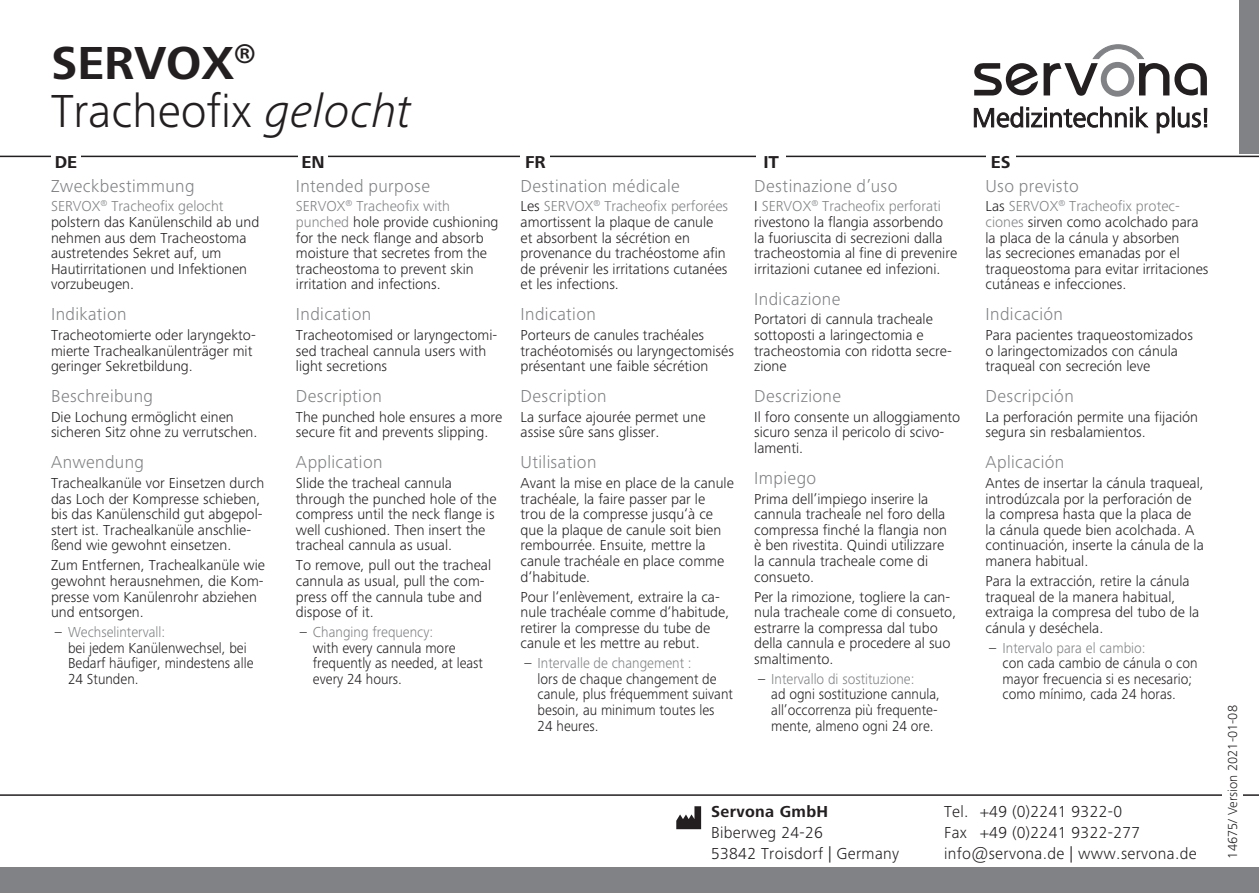
<style>
.page{position:relative;width:1259px;height:893px;background:#fff}
.page>*{position:absolute;margin:0;border:0;box-sizing:border-box;transform-origin:0 0}
.t1{font:300 48px/48px "Frutiger Next LTW1 G";color:#231f20}
.t2{font:300 18px "Frutiger Next LTW1 G";letter-spacing:.02em;color:#808285}
.t3{font:700 17.7px "Frutiger Next LTW1 G";color:#231f20}
.t4{font:300 16.5px/21px "Frutiger Next LTW1 G";letter-spacing:.02em;color:#231f20}
.t5{font:700 16.5px "Frutiger Next LTW1 G";letter-spacing:.02em;color:#231f20}
.t6{font:300 15px/15.6px "Frutiger Next LTW1 G";color:#231f20}
.t7{font:300 15px/15.6px "Frutiger Next LTW1 G";color:#231f20;scale:.95 1}
.t8{font:300 13.5px "Frutiger Next LTW1 G";color:#231f20}
.s1{font-weight:700}
.s2{font-style:italic}
.s3{color:#808285}
</style>
<div class="page">
<div style="left:0;top:867px;width:1259px;height:26px;background:#808285"></div>
<hr style="left:0;top:794px;width:1259px;height:2px;background:#231f20">
<svg style="left:676px;top:806px;width:25px;height:23px"></svg>
<div style="left:1239px;top:0;width:20px;height:153px;background:#808285"></div>
<div style="left:1100px;top:62px;width:34px;height:35px;border:6px solid #808285;border-radius:50%"></div>
<svg style="left:974px;top:44px;width:233px;height:52px"></svg>
<svg style="left:973px;top:106px;width:175px;height:22px"></svg>
<svg style="left:1156px;top:112px;width:13px;height:21px"></svg>
<div style="left:1172px;top:107px;width:2px;height:20px;border:1px solid #231f20"></div>
<svg style="left:1177px;top:108px;width:30px;height:20px"></svg>
<hr style="left:0;top:156px;width:1259px;height:1px;background:#231f20">
<div style="left:1222px;top:635px;width:20px;height:223px;background:#fff"></div>
<div style="left:51px;top:149px;width:30px;height:24px;background:#fff"></div>
<div style="left:298px;top:149px;width:30px;height:24px;background:#fff"></div>
<div style="left:520px;top:149px;width:30px;height:24px;background:#fff"></div>
<div style="left:756px;top:149px;width:30px;height:24px;background:#fff"></div>
<div style="left:985px;top:149px;width:30px;height:24px;background:#fff"></div>
<h1 class="t1" style="left:51px;top:39px;width:362px"><span class="s1">SERVOX</span><sup>®<br></sup>Tracheofix <span class="s2">gelocht</span></h1>
<p class="t3" style="left:55px;top:152px;width:24px">DE</p>
<p class="t3" style="left:301px;top:152px;width:25px">EN</p>
<p class="t3" style="left:525px;top:152px;width:22px">FR</p>
<p class="t3" style="left:763px;top:152px;width:17px">IT</p>
<p class="t3" style="left:990px;top:152px;width:21px">ES</p>
<p class="t2" style="left:51px;top:175px;width:145px">Zweckbestimmung</p>
<p class="t6" style="left:51px;top:199px;width:210px"><span class="s3">SERVOX</span><sup>®</sup> <span class="s3">Tracheofix gelocht </span>polstern das Kanülenschild ab und nehmen aus dem Tracheostoma austretendes Sekret auf, um<br>Hautirritationen und Infektionen vorzubeugen.</p>
<p class="t2" style="left:51px;top:304px;width:77px">Indikation</p>
<p class="t6" style="left:51px;top:327px;width:206px">Tracheotomierte oder laryngekto&shy;mierte Trachealkanülenträger mit geringer Sekretbildung.</p>
<p class="t2" style="left:51px;top:386px;width:104px">Beschreibung</p>
<p class="t6" style="left:51px;top:409px;width:208px">Die Lochung ermöglicht einen sicheren Sitz ohne zu verrutschen.</p>
<p class="t2" style="left:51px;top:452px;width:94px">Anwendung</p>
<p class="t6" style="left:51px;top:475px;width:215px">Trachealkanüle vor Einsetzen durch das Loch der Kompresse schieben, bis das Kanülenschild gut abgepol&shy;stert ist. Trachealkanüle anschlie&shy;ßend wie gewohnt einsetzen.</p>
<p class="t6" style="left:51px;top:557px;width:215px">Zum Entfernen, Trachealkanüle wie gewohnt herausnehmen, die Kom&shy;presse vom Kanülenrohr abziehen und entsorgen.</p>
<p class="t7" style="left:68px;top:624px;width:197px;text-indent:-13px">– <span class="s3">Wechselintervall:<br></span>bei jedem Kanülenwechsel, bei<br>Bedarf häufiger, mindestens alle<br>24 Stunden.</p>
<p class="t2" style="left:296px;top:175px;width:136px">Intended purpose</p>
<p class="t6" style="left:296px;top:199px;width:204px"><span class="s3">SERVOX</span><sup>®</sup> <span class="s3">Tracheofix with punched</span> hole provide cushioning for the neck flange and absorb moisture that secretes from the tracheostoma to prevent skin irritation and infections.</p>
<p class="t2" style="left:296px;top:304px;width:77px">Indication</p>
<p class="t6" style="left:296px;top:327px;width:203px">Tracheotomised or laryngectomi&shy;sed tracheal cannula users with light secretions</p>
<p class="t2" style="left:296px;top:386px;width:87px">Description</p>
<p class="t6" style="left:296px;top:409px;width:208px">The punched hole ensures a more secure fit and prevents slipping.</p>
<p class="t2" style="left:296px;top:452px;width:88px">Application</p>
<p class="t6" style="left:296px;top:475px;width:202px">Slide the tracheal cannula through the punched hole of the compress until the neck flange is well cushioned. Then insert the tracheal cannula as usual.</p>
<p class="t6" style="left:296px;top:557px;width:197px">To remove, pull out the tracheal cannula as usual, pull the com&shy;press off the cannula tube and dispose of it.</p>
<p class="t7" style="left:313px;top:624px;width:181px;text-indent:-13px">– <span class="s3">Changing frequency:<br></span>with every cannula more frequently as needed, at least every 24 hours.</p>
<p class="t2" style="left:520px;top:175px;width:161px">Destination médicale</p>
<p class="t6" style="left:520px;top:199px;width:209px">Les <span class="s3">SERVOX</span><sup>®</sup> <span class="s3">Tracheofix perforées </span>amortissent la plaque de canule et absorbent la sécrétion en provenance du trachéostome afin de prévenir les irritations cutanées et les infections.</p>
<p class="t2" style="left:520px;top:304px;width:77px">Indication</p>
<p class="t6" style="left:520px;top:327px;width:215px">Porteurs de canules trachéales trachéotomisés ou laryngectomisés présentant une faible sécrétion</p>
<p class="t2" style="left:520px;top:386px;width:87px">Description</p>
<p class="t6" style="left:520px;top:409px;width:186px">La surface ajourée permet une assise sûre sans glisser.</p>
<p class="t2" style="left:520px;top:452px;width:77px">Utilisation</p>
<p class="t6" style="left:520px;top:475px;width:215px">Avant la mise en place de la canule trachéale, la faire passer par le trou de la compresse jusqu‘à ce que la plaque de canule soit bien rembourrée. Ensuite, mettre la canule trachéale en place comme d‘habitude.</p>
<p class="t6" style="left:520px;top:589px;width:210px">Pour l‘enlèvement, extraire la ca&shy;nule trachéale comme d‘habitude, retirer la compresse du tube de canule et les mettre au rebut.</p>
<p class="t7" style="left:537px;top:655px;width:207px;text-indent:-13px">– <span class="s3">Intervalle de changement :<br></span>lors de chaque changement de canule, plus fréquemment suivant besoin, au minimum toutes les<br>24 heures.</p>
<p class="t2" style="left:754px;top:175px;width:145px">Destinazione d’uso</p>
<p class="t6" style="left:754px;top:199px;width:204px">I <span class="s3">SERVOX</span><sup>®</sup> <span class="s3">Tracheofix perforati </span>rivestono la flangia assorbendo la fuoriuscita di secrezioni dalla tracheostomia al fine di prevenire irritazioni cutanee ed infezioni.</p>
<p class="t2" style="left:754px;top:288px;width:88px">Indicazione</p>
<p class="t6" style="left:754px;top:312px;width:199px">Portatori di cannula tracheale sottoposti a laringectomia e tracheostomia con ridotta secre&shy;zione</p>
<p class="t2" style="left:754px;top:386px;width:88px">Descrizione</p>
<p class="t6" style="left:754px;top:409px;width:208px">Il foro consente un alloggiamento sicuro senza il pericolo di scivo&shy;lamenti.</p>
<p class="t2" style="left:754px;top:467px;width:64px">Impiego</p>
<p class="t6" style="left:754px;top:491px;width:194px">Prima dell’impiego inserire la cannula tracheale nel foro della compressa finché la flangia non è ben rivestita. Quindi utilizzare la cannula tracheale come di consueto.</p>
<p class="t6" style="left:754px;top:589px;width:204px">Per la rimozione, togliere la can&shy;nula tracheale come di consueto, estrarre la compressa dal tubo della cannula e procedere al suo smaltimento.</p>
<p class="t7" style="left:771px;top:671px;width:179px;text-indent:-13px">– <span class="s3">Intervallo di sostituzione:<br></span>ad ogni sostituzione cannula, all’occorrenza più frequente&shy;mente, almeno ogni 24 ore.</p>
<p class="t2" style="left:985px;top:175px;width:95px">Uso previsto</p>
<p class="t6" style="left:985px;top:199px;width:224px">Las <span class="s3">SERVOX</span><sup>®</sup> <span class="s3">Tracheofix protec&shy;ciones</span> sirven como acolchado para la placa de la cánula y absorben<br>las secreciones emanadas por el traqueostoma para evitar irritaciones cutáneas e infecciones.</p>
<p class="t2" style="left:985px;top:304px;width:79px">Indicación</p>
<p class="t6" style="left:985px;top:327px;width:209px">Para pacientes traqueostomizados o laringectomizados con cánula traqueal con secreción leve</p>
<p class="t2" style="left:985px;top:386px;width:90px">Descripción</p>
<p class="t6" style="left:985px;top:409px;width:214px">La perforación permite una fijación segura sin resbalamientos.</p>
<p class="t2" style="left:985px;top:452px;width:80px">Aplicación</p>
<p class="t6" style="left:985px;top:475px;width:220px">Antes de insertar la cánula traqueal, introdúzcala por la perforación de la compresa hasta que la placa de la cánula quede bien acolchada. A continuación, inserte la cánula de la manera habitual.</p>
<p class="t6" style="left:985px;top:573px;width:215px">Para la extracción, retire la cánula traqueal de la manera habitual, extraiga la compresa del tubo de la cánula y deséchela.</p>
<p class="t7" style="left:1002px;top:640px;width:207px;text-indent:-13px">– <span class="s3">Intervalo para el cambio:<br></span>con cada cambio de cánula o con mayor frecuencia si es necesario; como mínimo, cada 24 horas.</p>
<p class="t5" style="left:711px;top:802px;width:119px">Servona GmbH</p>
<p class="t4" style="left:711px;top:822px;width:190px">Biberweg 24-26<br>53842 Troisdorf | Germany</p>
<p class="t4" style="left:944px;top:801px;width:254px">Tel. +49 (0)2241 9322-0<br>Fax +49 (0)2241 9322-277 info@servona.de | www.servona.de</p>
<p class="t8" style="left:1225px;top:858px;width:155px;rotate:-90deg">14675/ Version 2021-01-08</p>
</div>
